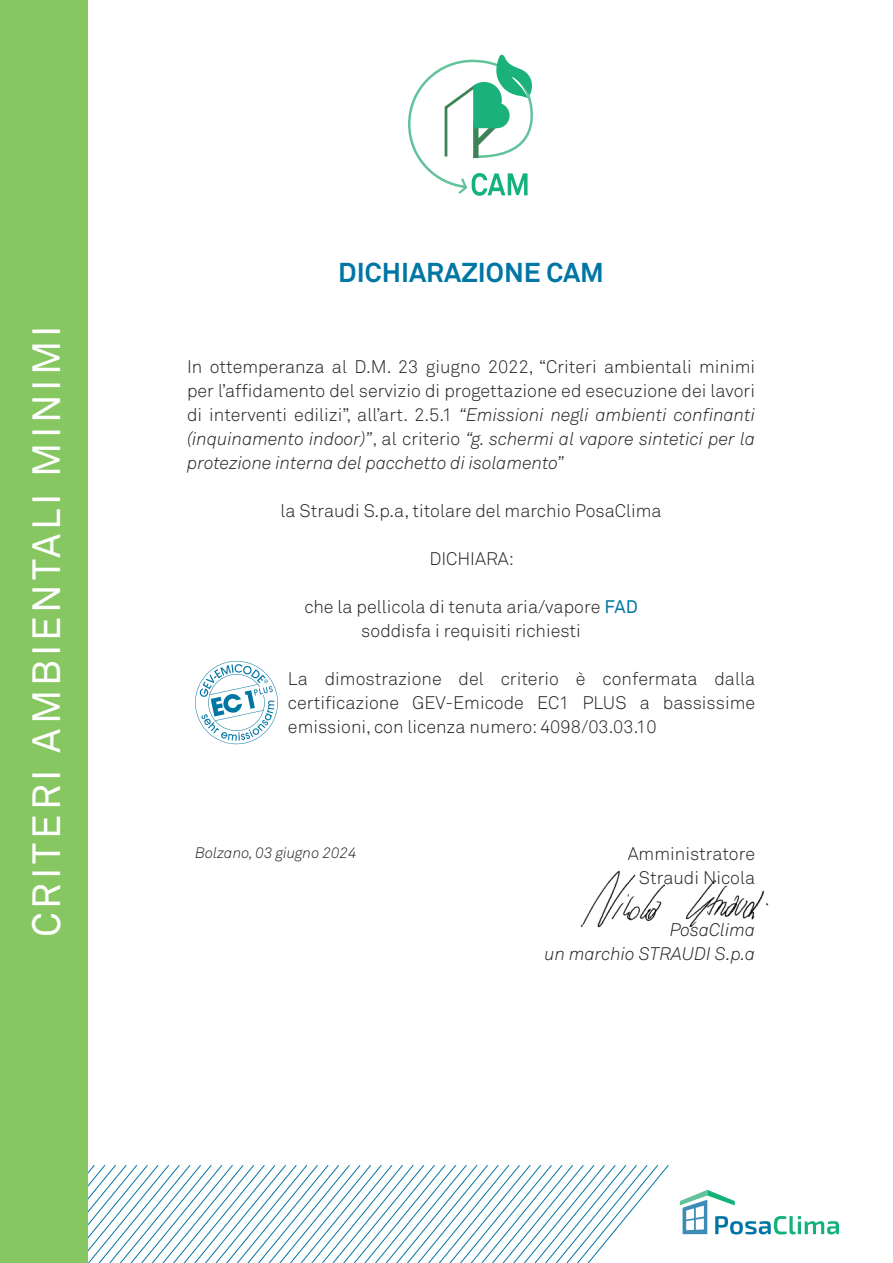
<style>
.page{position:relative;width:893px;height:1263px;background:#fff}
.page>*{position:absolute;margin:0;border:0;box-sizing:border-box;transform-origin:0 0}
.t1{font:39px "Akkurat";letter-spacing:.1em;color:#fff}
.t2{font:700 27px "Akkurat";color:#0076a5}
.t3{font:300 18px/24px "Akkurat";color:#231f20;text-align:justify}
.t4{font:italic 300 18px "Akkurat";color:#231f20}
.t5{font:italic 300 15px "Akkurat";color:#231f20}
.s1{font-style:italic}
.s2{font-weight:400;color:#0076a5}
</style>
<div class="page">
<svg style="left:107px;top:1165px;width:562px;height:98px"></svg>
<svg style="left:680px;top:1190px;width:159px;height:44px"></svg>
<svg style="left:408px;top:54px;width:125px;height:142px"></svg>
<img style="left:580px;top:870px;width:189px;height:58px">
<div style="left:0;top:0;width:87px;height:1263px;background:#87c762"></div>
<svg style="left:195px;top:660px;width:83px;height:85px"></svg>
<p class="t1" style="left:24px;top:937px;width:613px;rotate:-90deg">CRITERI AMBIENTALI MINIMI</p>
<p class="t2" style="left:338px;top:256px;width:267px">DICHIARAZIONE CAM</p>
<p class="t3" style="left:187px;top:355px;width:570px">In ottemperanza al D.M. 23 giugno 2022, “Criteri ambientali minimi per l’affidamento del servizio di progettazione ed esecuzione dei lavori di interventi edilizi”, all’art. 2.5.1 <span class="s1">“Emissioni negli ambienti confinanti (inquinamento indoor)”</span>, al criterio <span class="s1">“g. schermi al vapore sintetici per la protezione interna del pacchetto di isolamento”</span></p>
<p class="t3" style="left:281px;top:499px;width:383px">la Straudi S.p.a, titolare del marchio PosaClima</p>
<p class="t3" style="left:429px;top:547px;width:86px">DICHIARA:</p>
<p class="t3" style="left:304px;top:595px;width:335px">che la pellicola di tenuta aria/vapore <span class="s2">FAD</span></p>
<p class="t3" style="left:361px;top:619px;width:221px">soddisfa i requisiti richiesti</p>
<p class="t3" style="left:288px;top:667px;width:469px">La dimostrazione del criterio è confermata dalla certificazione GEV-Emicode EC1 PLUS a bassissime emissioni, con licenza numero: 4098/03.03.10</p>
<p class="t5" style="left:195px;top:844px;width:163px">Bolzano, 03 giugno 2024</p>
<p class="t3" style="left:628px;top:842px;width:129px">Amministratore</p>
<p class="t3" style="left:639px;top:866px;width:118px">Straudi Nicola</p>
<p class="t4" style="left:670px;top:919px;width:87px">PosaClima</p>
<p class="t4" style="left:544px;top:943px;width:212px">un marchio STRAUDI S.p.a</p>
</div>
